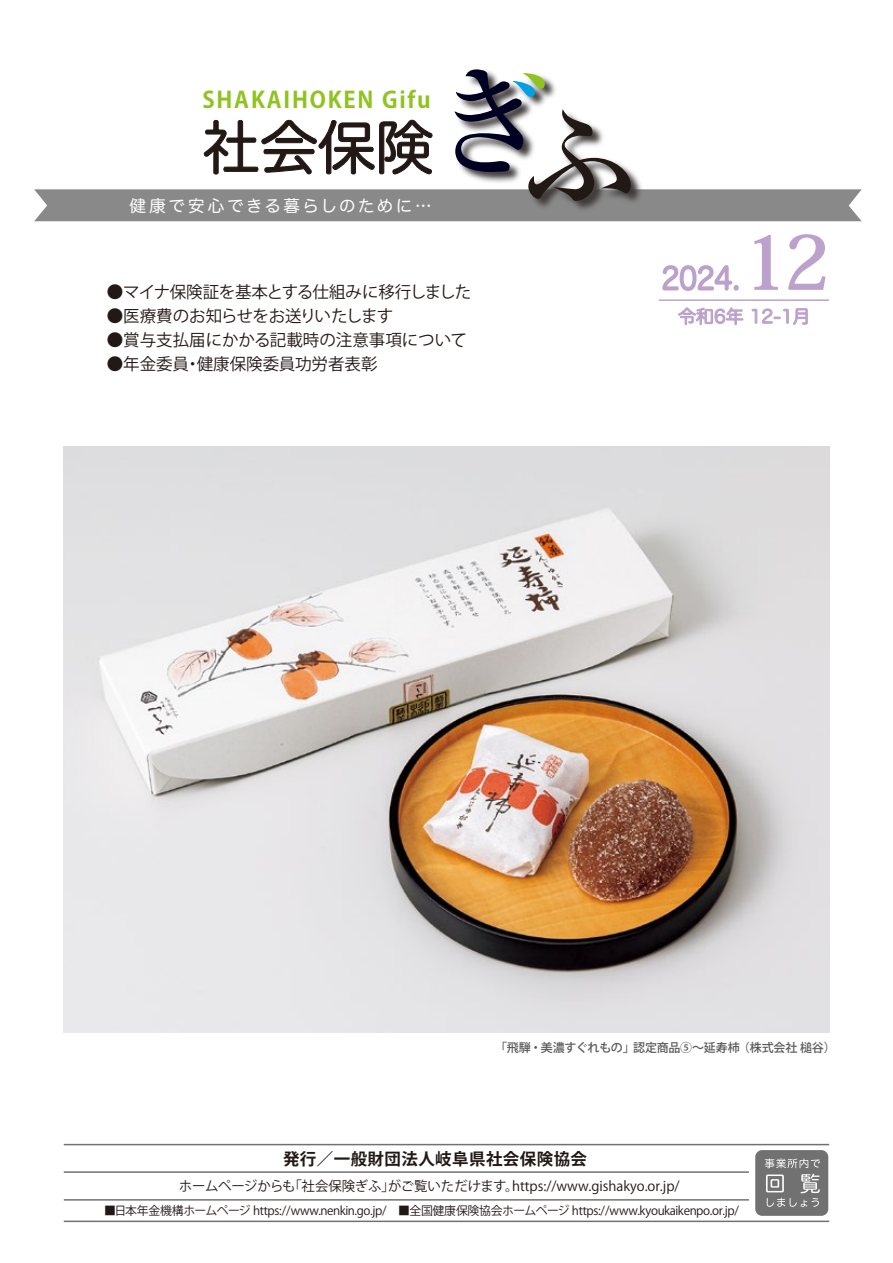
<style>
.page{position:relative;width:893px;height:1263px;background:#fff}
.page>*{position:absolute;margin:0;border:0;box-sizing:border-box;transform-origin:0 0}
.t1{font:57.75px "Hira Maru Pro W4";color:#221815}
.t2{font:700 22.5px "Koz Go Pr 6 N";letter-spacing:.08em;color:#8fc31f}
.t3{font:18px "Hira Maru Pro N W4";color:#bba1cb}
.t4{font:16.5px "Koz Go Pr 6 N";color:#221815}
.t5{font:16.5px "Koz Go Pr 6 N";letter-spacing:-.03em;color:#221815}
.t6{font:700 16.5px "Koz Go Pro";letter-spacing:.025em;color:#221815}
.t7{font:16.5px "Koz Go Pr 6 N";letter-spacing:-.02em;color:#221815}
.t8{font:16.5px "Hira Maru Pro W4";letter-spacing:.15em;color:#fff}
.t9{font:13.5px "Koz Go Pro";color:#221815}
.t10{font:12px "Koz Go Pro";letter-spacing:-.03em;color:#221815}
.t11{font:500 12px "Koz Go Pr 6 N";letter-spacing:-.01em;color:#595757}
</style>
<div class="page">
<hr style="left:64px;top:1199px;width:685px;height:1px;background:#727171">
<hr style="left:64px;top:1171px;width:685px;height:2px;background:#727171">
<hr style="left:64px;top:1144px;width:765px;height:1px;background:#727171">
<hr style="left:64px;top:1220px;width:765px;height:2px;background:#727171">
<div style="left:755px;top:1150px;width:73px;height:66px;background:#727171;border-radius:7px"></div>
<svg style="left:765px;top:1158px;width:55px;height:10px"></svg>
<svg style="left:766px;top:1174px;width:54px;height:33px"></svg>
<svg style="left:34px;top:69px;width:828px;height:152px"></svg>
<svg style="left:678px;top:307px;width:66px;height:18px"></svg>
<svg style="left:751px;top:308px;width:57px;height:17px"></svg>
<svg style="left:754px;top:235px;width:24px;height:55px"></svg>
<svg style="left:788px;top:234px;width:37px;height:56px"></svg>
<svg style="left:662px;top:265px;width:77px;height:26px"></svg>
<hr style="left:659px;top:299px;width:170px;height:2px;background:#bba1cb">
<img style="left:64px;top:446px;width:765px;height:587px">
<h2 class="t2" style="left:202px;top:87px;width:230px">SHAKAIHOKEN Gifu</h2>
<h1 class="t1" style="left:202px;top:97px;width:232px">社会保険</h1>
<h3 class="t8" style="left:130px;top:191px;width:304px">健康で安心できる暮らしのために…</h3>
<h3 class="t5" style="left:107px;top:283px;width:366px">●マイナ保険証を基本とする仕組みに移行しました</h3>
<h3 class="t7" style="left:107px;top:307px;width:288px">●医療費のお知らせをお送りいたします</h3>
<h3 class="t4" style="left:107px;top:331px;width:362px">●賞与支払届にかかる記載時の注意事項について</h3>
<h3 class="t4" style="left:107px;top:355px;width:272px">●年金委員・健康保険委員功労者表彰</h3>
<h3 class="t3" style="left:678px;top:301px;width:134px">令和6年 12-1月</h3>
<p class="t11" style="left:495px;top:1041px;width:342px">「飛騨・美濃すぐれもの」認定商品⑤～延寿柿（株式会社槌谷）</p>
<h3 class="t6" style="left:283px;top:1148px;width:306px">発行／一般財団法人岐阜県社会保険協会</h3>
<p class="t9" style="left:179px;top:1177px;width:502px">ホームページからも「社会保険ぎふ」がご覧いただけます。https://www.gishakyo.or.jp/</p>
<p class="t10" style="left:104px;top:1203px;width:636px">■日本年金機構ホームページ https://www.nenkin.go.jp/　■全国健康保険協会ホームページ https://www.kyoukaikenpo.or.jp/</p>
</div>
